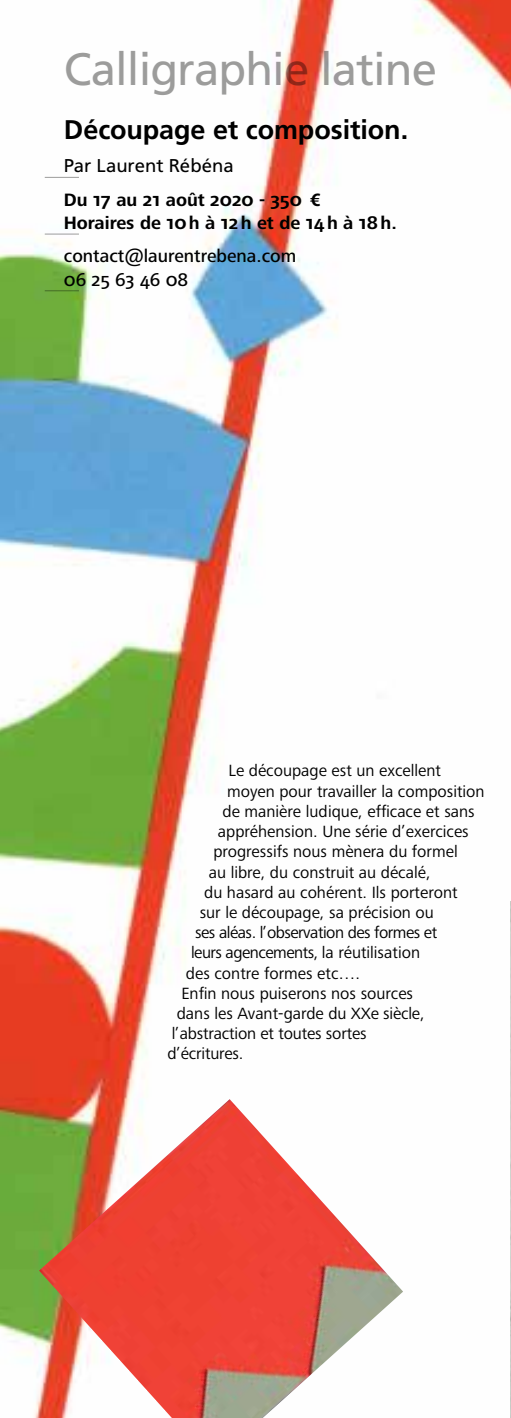
<style>
.page{position:relative;width:511px;height:1418px;background:#fff}
.page>*{position:absolute;margin:0;border:0;box-sizing:border-box;transform-origin:0 0}
.t1{font:45.4px "Frutiger";letter-spacing:-.02em;color:#9d9d9c}
.t2{font:700 27px "Frutiger";letter-spacing:-.005em;color:#000}
.t3{font:700 18.6px/23.6px "Frutiger Next Pro";color:#000}
.t4{font:500 18.6px/23.6px "Frutiger Next Pro";color:#000}
.t5{font:18.6px "Frutiger";letter-spacing:-.005em;color:#000}
.t6{font:16.8px "Frutiger Next Pro";color:#000}
.t7{font:16.8px "Frutiger Next Pro";letter-spacing:-.03em;color:#000}
</style>
<div class="page">
<img style="left:0;top:0;width:510px;height:1417px">
<img style="left:39px;top:1099px;width:364px;height:318px">
<img style="left:510px;top:901px;width:1px;height:516px">
<h1 class="t1" style="left:64px;top:43px;width:374px">Calligraphie latine</h1>
<h2 class="t2" style="left:64px;top:114px;width:345px">Découpage et composition.</h2>
<p class="t5" style="left:64px;top:155px;width:171px">Par Laurent Rébéna</p>
<p class="t3" style="left:64px;top:187px;width:334px">Du 17 au 21 août 2020 - 350 €<br>Horaires de 10h à 12h et de 14h à 18h.</p>
<p class="t4" style="left:64px;top:244px;width:234px">contact@laurentrebena.com<br>06 25 63 46 08</p>
<p class="t6" style="left:228px;top:761px;width:214px">Le découpage est un excellent</p>
<p class="t6" style="left:227px;top:781px;width:259px">moyen pour travailler la composition</p>
<p class="t6" style="left:222px;top:801px;width:253px">de manière ludique, efficace et sans</p>
<p class="t6" style="left:218px;top:821px;width:252px">appréhension. Une série d’exercices</p>
<p class="t6" style="left:213px;top:842px;width:245px">progressifs nous mènera du formel</p>
<p class="t6" style="left:209px;top:862px;width:223px">au libre, du construit au décalé,</p>
<p class="t6" style="left:204px;top:882px;width:255px">du hasard au cohérent. Ils porteront</p>
<p class="t6" style="left:199px;top:902px;width:235px">sur le découpage, sa précision ou</p>
<p class="t7" style="left:195px;top:922px;width:243px">ses aléas. l’observation des formes et</p>
<p class="t7" style="left:191px;top:943px;width:230px">leurs agencements, la réutilisation</p>
<p class="t6" style="left:186px;top:963px;width:175px">des contre formes etc….</p>
<p class="t6" style="left:181px;top:983px;width:233px">Enfin nous puiserons nos sources</p>
<p class="t6" style="left:177px;top:1003px;width:249px">dans les Avant-garde du XXe siècle,</p>
<p class="t6" style="left:171px;top:1023px;width:196px">l’abstraction et toutes sortes</p>
<p class="t6" style="left:167px;top:1044px;width:78px">d’écritures.</p>
</div>
